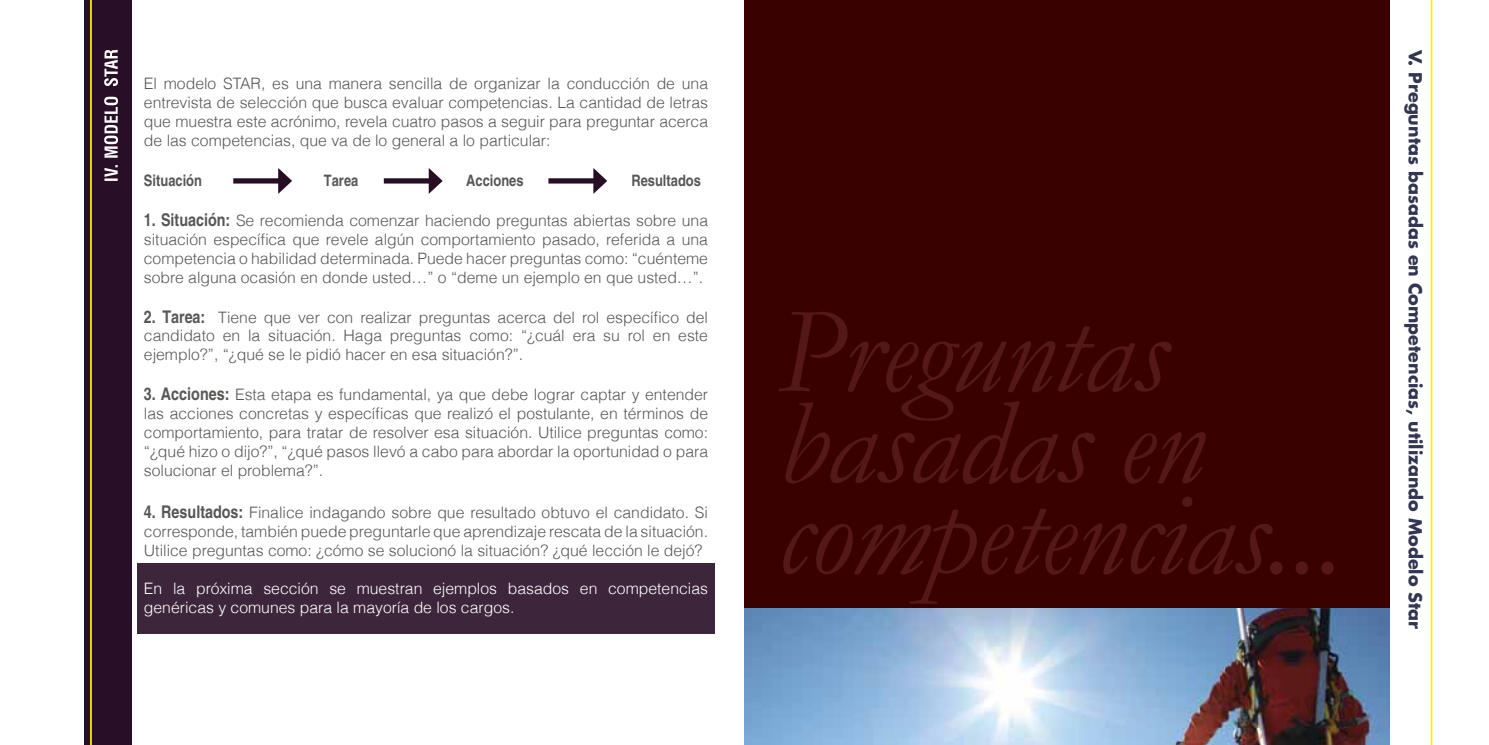
<style>
.page{position:relative;width:1489px;height:745px;background:#fff}
.page>*{position:absolute;margin:0;border:0;box-sizing:border-box;transform-origin:0 0}
.t1{font:italic 122.5px/91px "Garamond";letter-spacing:-.01em;color:#531817}
.t2{font:700 17.5px "Futura";color:#333652}
.t3{font:300 15.75px/18.9px "Helvetica";color:#575756;text-align:justify}
.t4{font:300 15.75px/18.9px "Helvetica";color:#fff}
.t5{font:700 condensed 15.75px "Helvetica";color:#575756}
.s1{font-weight:700;font-stretch:condensed;font-size:17.5px}
</style>
<div class="page">
<div style="left:137px;top:563px;width:577px;height:70px;background:#3d263c"></div>
<div style="left:84px;top:0;width:47px;height:744px;background:#280e26"></div>
<svg style="left:104px;top:50px;width:14px;height:131px"></svg>
<div style="left:744px;top:0;width:667px;height:608px;background:#390200"></div>
<img style="left:744px;top:608px;width:646px;height:136px">
<div style="left:233px;top:178px;width:50px;height:5px;background:#270e25"></div>
<svg style="left:278px;top:168px;width:14px;height:26px"></svg>
<div style="left:384px;top:178px;width:49px;height:5px;background:#270e25"></div>
<svg style="left:429px;top:168px;width:13px;height:26px"></svg>
<div style="left:548px;top:178px;width:50px;height:5px;background:#270e25"></div>
<svg style="left:593px;top:168px;width:14px;height:26px"></svg>
<div style="left:1390px;top:0;width:59px;height:744px;background:#fff"></div>
<hr style="left:1430px;top:0;width:2px;height:744px;background:#ffed00">
<hr style="left:90px;top:0;width:2px;height:744px;background:#ffed00">
<p class="t3" style="left:144px;top:74px;width:565px">El modelo STAR, es una manera sencilla de organizar la conducción de una entrevista de selección que busca evaluar competencias. La cantidad de letras que muestra este acrónimo, revela cuatro pasos a seguir para preguntar acerca de las competencias, que va de lo general a lo particular:</p>
<p class="t5" style="left:144px;top:170px;width:60px">Situación</p>
<p class="t5" style="left:324px;top:170px;width:36px">Tarea</p>
<p class="t5" style="left:466px;top:170px;width:59px">Acciones</p>
<p class="t5" style="left:631px;top:170px;width:71px">Resultados</p>
<p class="t3" style="left:144px;top:210px;width:565px"><span class="s1">1. Situación:</span> Se recomienda comenzar haciendo preguntas abiertas sobre una situación específica que revele algún comportamiento pasado, referida a una competencia o habilidad determinada. Puede hacer preguntas como: “cuénteme sobre alguna ocasión en donde usted…” o “deme un ejemplo en que usted…”.</p>
<p class="t3" style="left:144px;top:307px;width:565px"><span class="s1">2. Tarea:</span> Tiene que ver con realizar preguntas acerca del rol específico del candidato en la situación. Haga preguntas como: “¿cuál era su rol en este ejemplo?”, “¿qué se le pidió hacer en esa situación?”.</p>
<p class="t3" style="left:144px;top:385px;width:565px"><span class="s1">3. Acciones:</span> Esta etapa es fundamental, ya que debe lograr captar y entender las acciones concretas y específicas que realizó el postulante, en términos de comportamiento, para tratar de resolver esa situación. Utilice preguntas como: “¿qué hizo o dijo?”, “¿qué pasos llevó a cabo para abordar la oportunidad o para solucionar el problema?”.</p>
<p class="t3" style="left:144px;top:502px;width:565px"><span class="s1">4. Resultados:</span> Finalice indagando sobre que resultado obtuvo el candidato. Si corresponde, también puede preguntarle que aprendizaje rescata de la situación.<br>Utilice preguntas como: ¿cómo se solucionó la situación? ¿qué lección le dejó?</p>
<p class="t4" style="left:144px;top:578px;width:565px">En la próxima sección se muestran ejemplos basados en competencias genéricas y comunes para la mayoría de los cargos.</p>
<h1 class="t1" style="left:777px;top:304px;width:567px">Preguntas basadas en competencias...</h1>
<p class="t2" style="left:1427px;top:50px;width:580px;rotate:90deg">V. Preguntas basadas en Competencias, utilizando Modelo Star</p>
</div>
